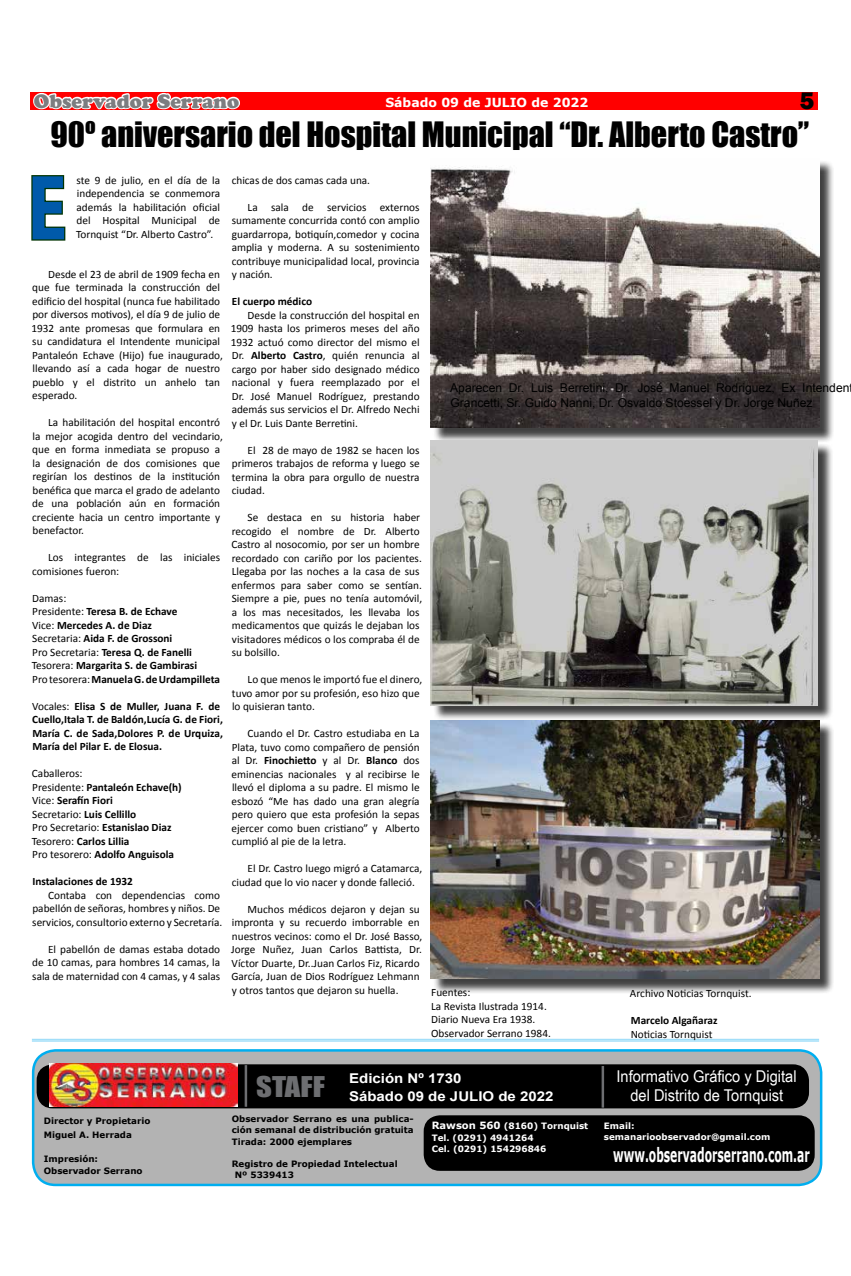
<style>
.page{position:relative;width:851px;height:1276px;background:#fff}
.page>*{position:absolute;margin:0;border:0;box-sizing:border-box;transform-origin:0 0}
.t1{font:700 90px "Ebrima";color:#005aaa;scale:.83 1}
.t2{font:32.12px "Impact";color:#000}
.t3{font:26.25px "Impact";color:#6d6e71;scale:1.17 1}
.t4{font:800 24.62px "Franklin Gothic";color:#000}
.t5{font:900 20px "Cooper";color:#7c7d80}
.t6{font:700 19.75px "Verdana";color:#fff;scale:.55 1}
.t7{font:16.25px/19.5px "Arial Narrow";color:#fff;text-align:center;scale:1.1 1}
.t8{font:700 13.5px/18px "Arial";color:#fff;scale:1.11 1}
.t9{font:700 12.5px "Verdana";color:#fff}
.t10{font:12.12px/14.5px "Arial";color:#000}
.t11{font:11.25px/13.5px "Calibri";color:#000}
.t12{font:700 11.25px/13.5px "Calibri";color:#000}
.t13{font:700 8.75px/11.2px "Verdana";color:#000}
.t14{font:700 8.75px/11.2px "Verdana";color:#fff}
.s1{font-weight:700}
.s2{font-weight:400}
.s3{font-size:10px}
</style>
<div class="page">
<div style="left:432px;top:722px;width:402px;height:272px;background:#000;opacity:.75"></div>
<img style="left:431px;top:720px;width:388px;height:259px">
<div style="left:31px;top:92px;width:786px;height:18px;background:#f00"></div>
<svg style="left:30px;top:92px;width:210px;height:149px"></svg>
<div style="left:33px;top:1050px;width:788px;height:135px;background:#b3b3b3;border-radius:22px"></div>
<div style="left:32px;top:1049px;width:790px;height:137px;border:2px solid #00aeef;border-radius:22px"></div>
<div style="left:425px;top:1116px;width:388px;height:53px;background:#000;border-radius:15px"></div>
<div style="left:423px;top:1115px;width:391px;height:55px;border:2px solid #000;border-radius:15px"></div>
<div style="left:38px;top:1065px;width:769px;height:42px;background:#000;border-radius:15px"></div>
<div style="left:37px;top:1064px;width:771px;height:44px;border:2px solid #000;border-radius:15px"></div>
<img style="left:50px;top:1064px;width:187px;height:42px">
<hr style="left:601px;top:1066px;width:3px;height:41px;background:#6d6e71">
<hr style="left:244px;top:1065px;width:3px;height:41px;background:#6d6e71">
<hr style="left:32px;top:1039px;width:787px;height:1px;background:#8ed8f8">
<hr style="left:32px;top:1040px;width:787px;height:1px;background:#8ed8f8">
<div style="left:432px;top:160px;width:402px;height:283px;background:#000;opacity:.75"></div>
<img style="left:431px;top:160px;width:388px;height:268px">
<div style="left:432px;top:443px;width:401px;height:277px;background:#000;opacity:.75"></div>
<img style="left:431px;top:441px;width:386px;height:264px">
<h3 class="t5" style="left:34px;top:89px;width:207px">Observador Serrano</h3>
<p class="t9" style="left:385px;top:93px;width:204px">Sábado 09 de JULIO de 2022</p>
<h3 class="t4" style="left:799px;top:85px;width:16px">5</h3>
<h2 class="t2" style="left:50px;top:109px;width:760px">90º aniversario del Hospital Municipal “Dr. Alberto Castro”</h2>
<p class="t11" style="left:76px;top:173px;width:146px;text-align:justify">ste 9 de julio, en el día de la independencia se conmemora además la habilitación oficial del Hospital Municipal de Tornquist “Dr. Alberto Castro”.</p>
<p class="t11" style="left:232px;top:173px;width:140px">chicas de dos camas cada una.</p>
<p class="t11" style="left:232px;top:200px;width:189px;text-align:justify;text-indent:16px">La sala de servicios externos sumamente concurrida contó con amplio guardarropa, botiquín,comedor y cocina amplia y moderna. A su sostenimiento contribuye municipalidad local, provincia y nación.</p>
<p class="t12" style="left:232px;top:295px;width:82px">El cuerpo médico</p>
<p class="t11" style="left:231px;top:308px;width:190px;text-align:justify;text-indent:17px">Desde la construcción del hospital en 1909 hasta los primeros meses del año 1932 actuó como director del mismo el Dr. <span class="s1">Alberto Castro</span>, quién renuncia al cargo por haber sido designado médico nacional y fuera reemplazado por el Dr. José Manuel Rodríguez, prestando además sus servicios el Dr. Alfredo Nechi y el Dr. Luis Dante Berretini.</p>
<p class="t11" style="left:232px;top:443px;width:189px;text-align:justify;text-indent:16px">El 28 de mayo de 1982 se hacen los primeros trabajos de reforma y luego se termina la obra para orgullo de nuestra ciudad.</p>
<p class="t11" style="left:231px;top:511px;width:192px;text-indent:16px">Se destaca en su historia haber recogido el nombre de Dr. Alberto Castro al nosocomio, por ser un hombre recordado con cariño por los pacientes.<br>Llegaba por las noches a la casa de sus enfermos para saber como se sentían.<br>Siempre a pie, pues no tenía automóvil, a los mas necesitados, les llevaba los medicamentos que quizás le dejaban los visitadores médicos o los compraba él de su bolsillo.</p>
<p class="t11" style="left:232px;top:673px;width:192px;text-indent:16px">Lo que menos le importó fue el dinero, tuvo amor por su profesión, eso hizo que lo quisieran tanto.</p>
<p class="t11" style="left:231px;top:727px;width:189px;text-align:justify;text-indent:16px">Cuando el Dr. Castro estudiaba en La Plata, tuvo como compañero de pensión al Dr. <span class="s1">Finochietto</span> y al Dr. <span class="s1">Blanco</span> dos eminencias nacionales y al recibirse le llevó el diploma a su padre. El mismo le esbozó “Me has dado una gran alegría pero quiero que esta profesión la sepas ejercer como buen cristiano” y Alberto cumplió al pie de la letra.</p>
<p class="t11" style="left:232px;top:862px;width:192px;text-indent:16px">El Dr. Castro luego migró a Catamarca, ciudad que lo vio nacer y donde falleció.</p>
<p class="t11" style="left:231px;top:902px;width:192px;text-indent:16px">Muchos médicos dejaron y dejan su impronta y su recuerdo imborrable en nuestros vecinos: como el Dr. José Basso, Jorge Nuñez, Juan Carlos Battista, Dr.<br>Víctor Duarte, Dr..Juan Carlos Fiz, Ricardo García, Juan de Dios Rodríguez Lehmann y otros tantos que dejaron su huella.</p>
<h1 class="t1" style="left:27px;top:140px;width:50px">E</h1>
<p class="t11" style="left:31px;top:267px;width:193px;text-indent:17px">Desde el 23 de abril de 1909 fecha en que fue terminada la construcción del edificio del hospital (nunca fue habilitado por diversos motivos), el día 9 de julio de 1932 ante promesas que formulara en su candidatura el Intendente municipal Pantaleón Echave (Hijo) fue inaugurado, llevando así a cada hogar de nuestro pueblo y el distrito un anhelo tan esperado.</p>
<p class="t11" style="left:32px;top:416px;width:192px;text-indent:16px">La habilitación del hospital encontró la mejor acogida dentro del vecindario, que en forma inmediata se propuso a la designación de dos comisiones que regirían los destinos de la institución benéfica que marca el grado de adelanto de una población aún en formación creciente hacia un centro importante y benefactor.</p>
<p class="t11" style="left:32px;top:551px;width:189px;text-indent:16px">Los integrantes de las iniciales comisiones fueron:</p>
<p class="t12" style="left:32px;top:591px;width:190px"><span class="s2">Damas:<br>Presidente:</span> Teresa B. de Echave<br><span class="s2">Vice:</span> Mercedes A. de Diaz<br><span class="s2">Secretaria:</span> Aida F. de Grossoni<br><span class="s2">Pro Secretaria:</span> Teresa Q. de Fanelli<br><span class="s2">Tesorera:</span> Margarita S. de Gambirasi<br><span class="s2">Pro tesorera:</span> ManuelaG.deUrdampilleta</p>
<p class="t12" style="left:32px;top:699px;width:192px"><span class="s2">Vocales:</span> Elisa S de Muller, Juana F. de Cuello,Itala T. de Baldón,Lucía G. de Fiori, María C. de Sada,Dolores P. de Urquiza, María del Pilar E. de Elosua.</p>
<p class="t12" style="left:32px;top:767px;width:151px"><span class="s2">Caballeros:<br>Presidente:</span> Pantaleón Echave(h)<br><span class="s2">Vice:</span> Serafín Fiori<br><span class="s2">Secretario:</span> Luis Cellillo<br><span class="s2">Pro Secretario:</span> Estanislao Diaz<br><span class="s2">Tesorero:</span> Carlos Lillia<br><span class="s2">Pro tesorero:</span> Adolfo Anguisola</p>
<p class="t12" style="left:32px;top:875px;width:102px">Instalaciones de 1932</p>
<p class="t11" style="left:32px;top:888px;width:192px;text-indent:16px">Contaba con dependencias como pabellón de señoras, hombres y niños. De servicios, consultorio externo y Secretaría.</p>
<p class="t11" style="left:32px;top:942px;width:189px;text-align:justify;text-indent:16px">El pabellón de damas estaba dotado de 10 camas, para hombres 14 camas, la sala de maternidad con 4 camas, y 4 salas</p>
<p class="t10" style="left:450px;top:381px;width:401px">Aparecen Dr. Luis Berretini, Dr. José Manuel Rodriguez, Ex Intenden<br>Grancetti, Sr. Guido Nanni, Dr. Osvaldo Stoessel y Dr. Jorge Nuñez</p>
<p class="t11" style="left:431px;top:986px;width:121px">Fuentes:<br>La Revista Ilustrada 1914.<br>Diario Nueva Era 1938.<br>Observador Serrano 1984.</p>
<p class="t11" style="left:630px;top:987px;width:123px">Archivo Noticias Tornquist.</p>
<p class="t12" style="left:630px;top:1014px;width:88px">Marcelo Algañaraz</p>
<p class="t11" style="left:630px;top:1027px;width:83px">Noticias Tornquist</p>
<p class="t13" style="left:44px;top:1113px;width:108px;line-height:13.8px">Director y Propietario<br>Miguel A. Herrada</p>
<p class="t13" style="left:44px;top:1152px;width:100px;line-height:12.5px">Impresión:<br>Observador Serrano</p>
<h3 class="t3" style="left:256px;top:1066px;width:60px">STAFF</h3>
<p class="t8" style="left:349px;top:1069px;width:186px">Edición Nº 1730<br>Sábado 09 de JULIO de 2022</p>
<p class="t13" style="left:232px;top:1113px;width:183px;text-align:justify">Observador Serrano es una publica&shy;ción semanal de distribución gratuita Tirada: 2000 ejemplares</p>
<p class="t13" style="left:235px;top:1158px;width:164px;text-indent:-3px">Registro de Propiedad Intelectual<br>Nº 5339413</p>
<p class="t14" style="left:431px;top:1120px;width:158px"><span class="s3">Rawson 560</span> (8160) Tornquist<br>Tel. (0291) 4941264<br>Cel. (0291) 154296846</p>
<h3 class="t7" style="left:616px;top:1065px;width:165px">Informativo Gráfico y Digital del Distrito de Tornquist</h3>
<p class="t14" style="left:604px;top:1119px;width:168px">Email: semanarioobservador@gmail.com</p>
<h3 class="t6" style="left:613px;top:1141px;width:358px">www.observadorserrano.com.ar</h3>
</div>
